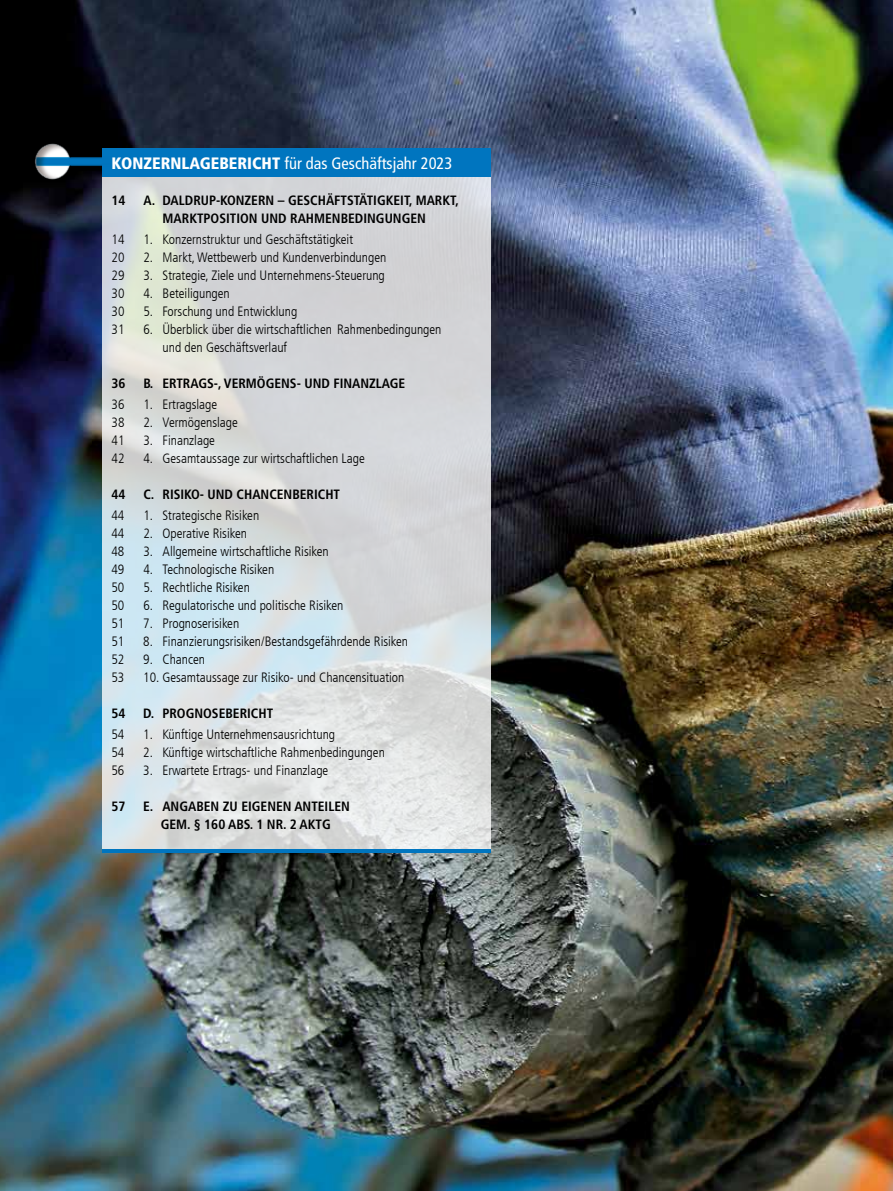
<style>
.page{position:relative;width:893px;height:1191px;background:#fff}
.page>*{position:absolute;margin:0;border:0;box-sizing:border-box;transform-origin:0 0}
.t1{font:condensed 16.5px "Frutiger LT Com";color:#fff}
.t2{font:300 condensed 13.5px/18px "Frutiger LT Com";color:#000}
.t3{font:700 condensed 13.5px/18px "Frutiger LT Com";color:#000}
.s1{font-weight:900}
</style>
<div class="page">
<img style="left:0;top:0;width:893px;height:1191px">
<svg style="left:103px;top:176px;width:388px;height:672px;background:#d6dbdd"></svg>
<svg style="left:103px;top:848px;width:388px;height:4px;background:#368fc6"></svg>
<div style="left:102px;top:148px;width:389px;height:28px;background:#0075bf"></div>
<img style="left:33px;top:141px;width:178px;height:41px">
<p class="t1" style="left:112px;top:153px;width:342px"><span class="s1">KONZERNLAGEBERICHT</span> für das Geschäftsjahr 2023</p>
<p class="t3" style="left:112px;top:191px;width:16px">14</p>
<p class="t3" style="left:163px;top:191px;width:298px;text-indent:-19px">A. DALDRUP-KONZERN – GESCHÄFTSTÄTIGKEIT, MARKT,<br>MARKTPOSITION UND RAHMENBEDINGUNGEN</p>
<p class="t2" style="left:112px;top:230px;width:14px">14</p>
<p class="t2" style="left:143px;top:230px;width:211px">1. Konzernstruktur und Geschäftstätigkeit</p>
<p class="t2" style="left:112px;top:248px;width:14px">20</p>
<p class="t2" style="left:143px;top:248px;width:244px">2. Markt, Wettbewerb und Kundenverbindungen</p>
<p class="t2" style="left:112px;top:266px;width:14px">29</p>
<p class="t2" style="left:143px;top:266px;width:243px">3. Strategie, Ziele und Unternehmens-Steuerung</p>
<p class="t2" style="left:112px;top:284px;width:14px">30</p>
<p class="t2" style="left:143px;top:284px;width:88px">4. Beteiligungen</p>
<p class="t2" style="left:112px;top:302px;width:14px">30</p>
<p class="t2" style="left:143px;top:302px;width:155px">5. Forschung und Entwicklung</p>
<p class="t2" style="left:112px;top:320px;width:14px">31</p>
<p class="t2" style="left:163px;top:320px;width:280px;text-indent:-19px">6. Überblick über die wirtschaftlichen Rahmenbedingungen und den Geschäftsverlauf</p>
<p class="t3" style="left:112px;top:374px;width:16px">36</p>
<p class="t3" style="left:143px;top:374px;width:263px">B. ERTRAGS-, VERMÖGENS- UND FINANZLAGE</p>
<p class="t2" style="left:112px;top:395px;width:14px">36</p>
<p class="t2" style="left:143px;top:395px;width:75px">1. Ertragslage</p>
<p class="t2" style="left:112px;top:413px;width:14px">38</p>
<p class="t2" style="left:143px;top:413px;width:96px">2. Vermögenslage</p>
<p class="t2" style="left:112px;top:431px;width:14px">41</p>
<p class="t2" style="left:143px;top:431px;width:73px">3. Finanzlage</p>
<p class="t2" style="left:112px;top:449px;width:14px">42</p>
<p class="t2" style="left:143px;top:449px;width:223px">4. Gesamtaussage zur wirtschaftlichen Lage</p>
<p class="t3" style="left:112px;top:485px;width:16px">44</p>
<p class="t3" style="left:143px;top:485px;width:198px">C. RISIKO- UND CHANCENBERICHT</p>
<p class="t2" style="left:112px;top:506px;width:14px">44</p>
<p class="t2" style="left:143px;top:506px;width:117px">1. Strategische Risiken</p>
<p class="t2" style="left:111px;top:524px;width:14px">44</p>
<p class="t2" style="left:143px;top:524px;width:105px">2. Operative Risiken</p>
<p class="t2" style="left:111px;top:542px;width:14px">48</p>
<p class="t2" style="left:143px;top:542px;width:187px">3. Allgemeine wirtschaftliche Risiken</p>
<p class="t2" style="left:111px;top:560px;width:14px">49</p>
<p class="t2" style="left:143px;top:560px;width:132px">4. Technologische Risiken</p>
<p class="t2" style="left:111px;top:578px;width:14px">50</p>
<p class="t2" style="left:143px;top:578px;width:108px">5. Rechtliche Risiken</p>
<p class="t2" style="left:111px;top:596px;width:14px">50</p>
<p class="t2" style="left:143px;top:596px;width:202px">6. Regulatorische und politische Risiken</p>
<p class="t2" style="left:111px;top:614px;width:14px">51</p>
<p class="t2" style="left:143px;top:614px;width:97px">7. Prognoserisiken</p>
<p class="t2" style="left:111px;top:632px;width:14px">51</p>
<p class="t2" style="left:143px;top:632px;width:266px">8. Finanzierungsrisiken/Bestandsgefährdende Risiken</p>
<p class="t2" style="left:111px;top:650px;width:14px">52</p>
<p class="t2" style="left:143px;top:650px;width:63px">9. Chancen</p>
<p class="t2" style="left:111px;top:668px;width:14px">53</p>
<p class="t2" style="left:143px;top:668px;width:263px">10. Gesamtaussage zur Risiko- und Chancensituation</p>
<p class="t3" style="left:111px;top:704px;width:16px">54</p>
<p class="t3" style="left:143px;top:704px;width:131px">D. PROGNOSEBERICHT</p>
<p class="t2" style="left:111px;top:725px;width:14px">54</p>
<p class="t2" style="left:143px;top:725px;width:193px">1. Künftige Unternehmensausrichtung</p>
<p class="t2" style="left:111px;top:743px;width:14px">54</p>
<p class="t2" style="left:143px;top:743px;width:243px">2. Künftige wirtschaftliche Rahmenbedingungen</p>
<p class="t2" style="left:111px;top:761px;width:14px">56</p>
<p class="t2" style="left:143px;top:761px;width:187px">3. Erwartete Ertrags- und Finanzlage</p>
<p class="t3" style="left:111px;top:797px;width:16px">57</p>
<p class="t3" style="left:143px;top:797px;width:208px;text-align:center">E. ANGABEN ZU EIGENEN ANTEILEN<br>GEM. § 160 ABS. 1 NR. 2 AKTG</p>
</div>
